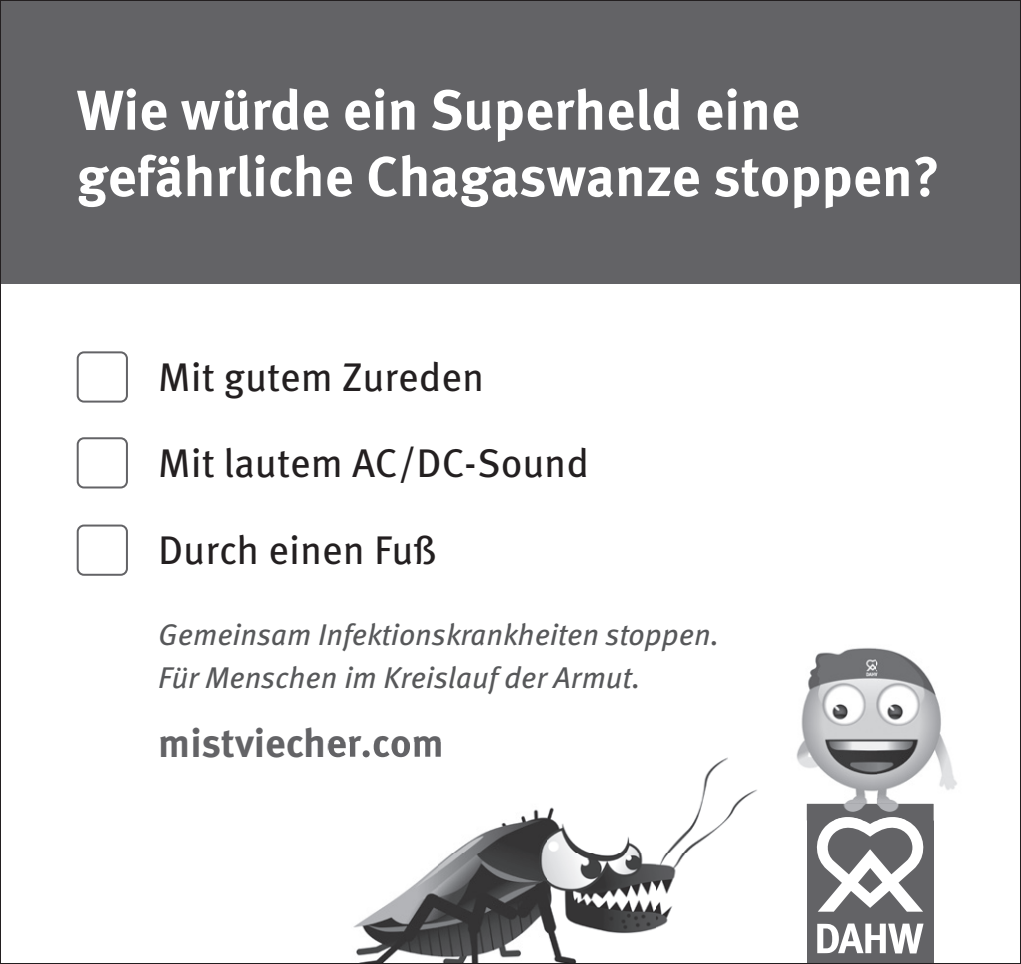
<style>
.page{position:relative;width:1021px;height:964px;background:#fff}
.page>*{position:absolute;margin:0;border:0;box-sizing:border-box;transform-origin:0 0}
.t1{font:700 56px/66.4px "Meta OT";color:#fff}
.t2{font:40px/86.4px "Meta OT";color:#231f20}
.t3{font:700 40px "Meta OT";color:#636366}
.t4{font:italic 30px/42.8px "Meta OT";color:#57585a}
</style>
<div class="page">
<div style="left:77px;top:351px;width:51px;height:51px;border:2px solid #636366;border-radius:6px"></div>
<div style="left:77px;top:437px;width:51px;height:51px;border:2px solid #636366;border-radius:6px"></div>
<div style="left:77px;top:524px;width:51px;height:52px;border:2px solid #636366;border-radius:6px"></div>
<div style="left:0;top:0;width:1020px;height:283px;background:#636366"></div>
<img style="left:336px;top:757px;width:102px;height:205px">
<img style="left:438px;top:757px;width:319px;height:205px">
<img style="left:329px;top:742px;width:112px;height:15px">
<div style="left:806px;top:804px;width:127px;height:160px;background:#636366"></div>
<svg style="left:816px;top:820px;width:108px;height:92px"></svg>
<svg style="left:817px;top:923px;width:106px;height:30px"></svg>
<img style="left:796px;top:648px;width:161px;height:172px">
<img style="left:806px;top:804px;width:127px;height:16px">
<img style="left:833px;top:817px;width:73px;height:3px">
<h1 class="t1" style="left:77px;top:79px;width:864px">Wie würde ein Superheld eine gefährliche Chagaswanze stoppen?</h1>
<h2 class="t2" style="left:158px;top:335px;width:432px">Mit gutem Zureden<br>Mit lautem AC/DC-Sound<br>Durch einen Fuß</h2>
<p class="t4" style="left:158px;top:614px;width:562px">Gemeinsam Infektionskrankheiten stoppen.<br>Für Menschen im Kreislauf der Armut.</p>
<h2 class="t3" style="left:158px;top:717px;width:287px">mistviecher.com</h2>
</div>
